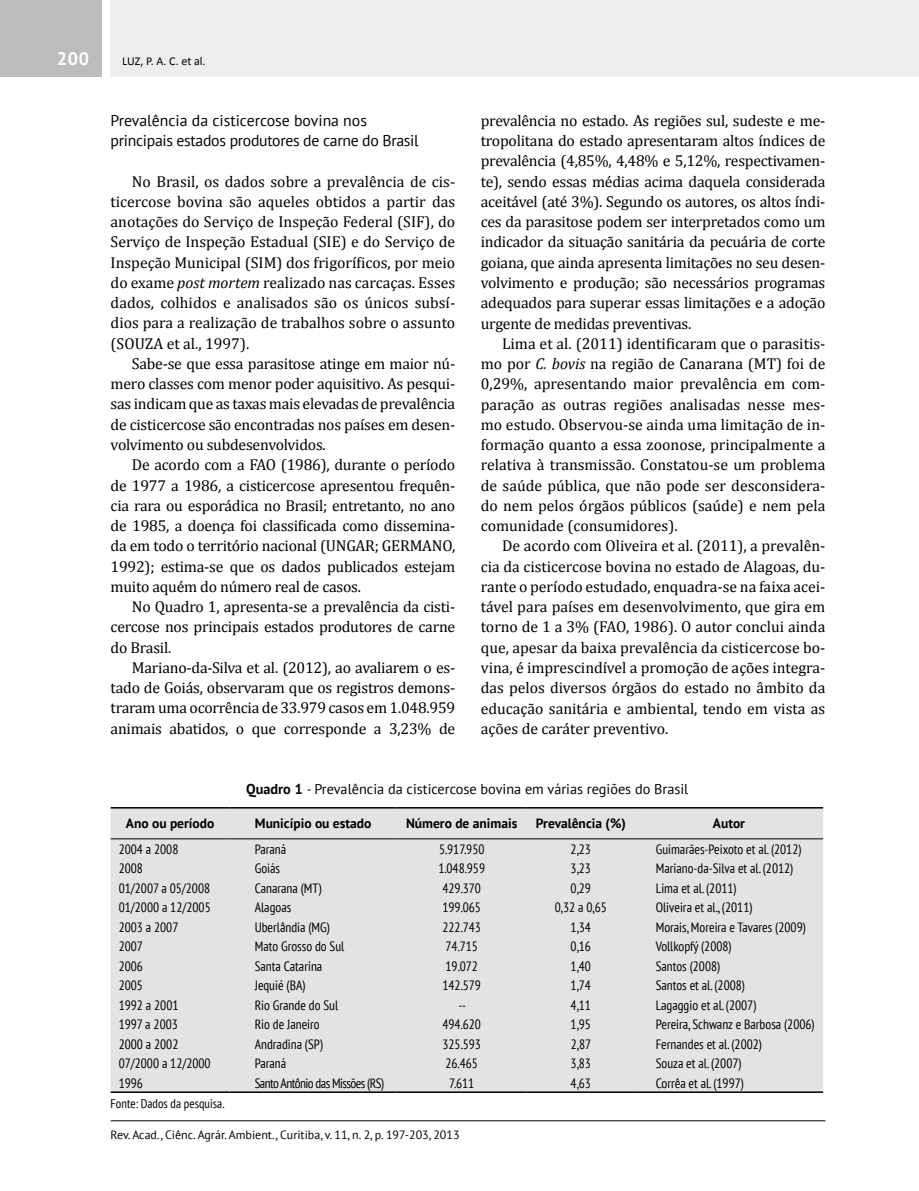
<style>
.page{position:relative;width:919px;height:1191px;background:#fff}
.page>*{position:absolute;margin:0;border:0;box-sizing:border-box;transform-origin:0 0}
.t1{font:700 18px "PT Sans";color:#fff}
.t2{font:15.75px/20.2px "Cambria";letter-spacing:-.015em;color:#000;text-align:justify}
.t3{font:15.75px/20.2px "PT Sans";letter-spacing:-.02em;color:#000}
.t4{font:14.25px "PT Sans";color:#000}
.t5{font:condensed 13.5px "PT Sans";color:#000}
.t6{font:700 13.5px "PT Sans";color:#000}
.t7{font:condensed 13.5px "PT Sans";letter-spacing:-.04em;color:#000}
.t8{font:condensed 12.75px "PT Sans";color:#000}
.t9{font:12px "PT Sans";color:#000}
.t10{font:12px "Calibri";color:#000}
.s1{font-style:italic}
.s2{font-weight:700}
</style>
<div class="page">
<div style="left:111px;top:0;width:807px;height:77px;background:#ededed"></div>
<div style="left:0;top:0;width:102px;height:77px;background:#bcbcbc"></div>
<hr style="left:111px;top:1120px;width:714px;height:1px;background:#000">
<div style="left:111px;top:808px;width:712px;height:284px;background:#e3e3e3"></div>
<hr style="left:111px;top:838px;width:118px;height:1px;background:#000">
<hr style="left:230px;top:838px;width:166px;height:1px;background:#000">
<hr style="left:396px;top:838px;width:130px;height:1px;background:#000">
<hr style="left:526px;top:838px;width:108px;height:1px;background:#000">
<hr style="left:634px;top:838px;width:189px;height:1px;background:#000">
<hr style="left:111px;top:807px;width:118px;height:1px;background:#000">
<hr style="left:230px;top:807px;width:166px;height:1px;background:#000">
<hr style="left:396px;top:807px;width:130px;height:1px;background:#000">
<hr style="left:526px;top:807px;width:108px;height:1px;background:#000">
<hr style="left:634px;top:807px;width:189px;height:1px;background:#000">
<hr style="left:111px;top:1091px;width:118px;height:2px;background:#000">
<hr style="left:230px;top:1091px;width:166px;height:2px;background:#000">
<hr style="left:396px;top:1091px;width:130px;height:2px;background:#000">
<hr style="left:526px;top:1091px;width:108px;height:2px;background:#000">
<hr style="left:634px;top:1091px;width:189px;height:2px;background:#000">
<p class="t1" style="left:57px;top:47px;width:34px">200</p>
<p class="t10" style="left:122px;top:53px;width:85px">LUZ, P. A. C. et al.</p>
<p class="t3" style="left:111px;top:110px;width:309px">Prevalência da cisticercose bovina nos principais estados produtores de carne do Brasil</p>
<p class="t2" style="left:111px;top:171px;width:346px;text-indent:21px">No Brasil, os dados sobre a prevalência de cis&shy;ticercose bovina são aqueles obtidos a partir das anotações do Serviço de Inspeção Federal (SIF), do Serviço de Inspeção Estadual (SIE) e do Serviço de Inspeção Municipal (SIM) dos frigoríficos, por meio do exame <span class="s1">post mortem</span> realizado nas carcaças. Esses dados, colhidos e analisados são os únicos subsí&shy;dios para a realização de trabalhos sobre o assunto (SOUZA et al., 1997).</p>
<p class="t2" style="left:111px;top:353px;width:346px;text-indent:21px">Sabe-se que essa parasitose atinge em maior nú&shy;mero classes com menor poder aquisitivo. As pesqui&shy;sas indicam que as taxas mais elevadas de prevalência de cisticercose são encontradas nos países em desen&shy;volvimento ou subdesenvolvidos.</p>
<p class="t2" style="left:111px;top:455px;width:346px;text-indent:21px">De acordo com a FAO (1986), durante o período de 1977 a 1986, a cisticercose apresentou frequên&shy;cia rara ou esporádica no Brasil; entretanto, no ano de 1985, a doença foi classificada como dissemina&shy;da em todo o território nacional (UNGAR; GERMANO, 1992); estima-se que os dados publicados estejam muito aquém do número real de casos.</p>
<p class="t2" style="left:111px;top:596px;width:346px;text-indent:21px">No Quadro 1, apresenta-se a prevalência da cisti&shy;cercose nos principais estados produtores de carne do Brasil.</p>
<p class="t2" style="left:111px;top:657px;width:346px;text-indent:21px">Mariano-da-Silva et al. (2012), ao avaliarem o es&shy;tado de Goiás, observaram que os registros demons&shy;traram uma ocorrência de 33.979 casos em 1.048.959 animais abatidos, o que corresponde a 3,23% de</p>
<p class="t2" style="left:480px;top:110px;width:346px">prevalência no estado. As regiões sul, sudeste e me&shy;tropolitana do estado apresentaram altos índices de prevalência (4,85%, 4,48% e 5,12%, respectivamen&shy;te), sendo essas médias acima daquela considerada aceitável (até 3%). Segundo os autores, os altos índi&shy;ces da parasitose podem ser interpretados como um indicador da situação sanitária da pecuária de corte goiana, que ainda apresenta limitações no seu desen&shy;volvimento e produção; são necessários programas adequados para superar essas limitações e a adoção urgente de medidas preventivas.</p>
<p class="t2" style="left:480px;top:333px;width:346px;text-indent:21px">Lima et al. (2011) identificaram que o parasitis&shy;mo por <span class="s1">C. bovis</span> na região de Canarana (MT) foi de 0,29%, apresentando maior prevalência em com&shy;paração as outras regiões analisadas nesse mes&shy;mo estudo. Observou-se ainda uma limitação de in&shy;formação quanto a essa zoonose, principalmente a relativa à transmissão. Constatou-se um problema de saúde pública, que não pode ser desconsidera&shy;do nem pelos órgãos públicos (saúde) e nem pela comunidade (consumidores).</p>
<p class="t2" style="left:480px;top:536px;width:346px;text-indent:21px">De acordo com Oliveira et al. (2011), a prevalên&shy;cia da cisticercose bovina no estado de Alagoas, du&shy;rante o período estudado, enquadra-se na faixa acei&shy;tável para países em desenvolvimento, que gira em torno de 1 a 3% (FAO, 1986). O autor conclui ainda que, apesar da baixa prevalência da cisticercose bo&shy;vina, é imprescindível a promoção de ações integra&shy;das pelos diversos órgãos do estado no âmbito da educação sanitária e ambiental, tendo em vista as ações de caráter preventivo.</p>
<p class="t4" style="left:246px;top:780px;width:443px"><span class="s2">Quadro 1</span> - Prevalência da cisticercose bovina em várias regiões do Brasil</p>
<p class="t6" style="left:126px;top:814px;width:90px">Ano ou período</p>
<p class="t6" style="left:255px;top:814px;width:118px">Município ou estado</p>
<p class="t6" style="left:406px;top:814px;width:113px">Número de animais</p>
<p class="t6" style="left:536px;top:814px;width:91px">Prevalência (%)</p>
<p class="t6" style="left:713px;top:814px;width:34px">Autor</p>
<p class="t5" style="left:119px;top:840px;width:61px">2004 a 2008</p>
<p class="t5" style="left:255px;top:840px;width:33px">Paraná</p>
<p class="t5" style="left:439px;top:840px;width:47px">5.917.950</p>
<p class="t5" style="left:570px;top:840px;width:22px">2,23</p>
<p class="t5" style="left:655px;top:840px;width:147px">Guimarães-Peixoto et al. (2012)</p>
<p class="t5" style="left:119px;top:859px;width:26px">2008</p>
<p class="t5" style="left:255px;top:859px;width:27px">Goiás</p>
<p class="t5" style="left:438px;top:859px;width:48px">1.048.959</p>
<p class="t5" style="left:570px;top:859px;width:22px">3,23</p>
<p class="t5" style="left:655px;top:859px;width:139px">Mariano-da-Silva et al. (2012)</p>
<p class="t5" style="left:119px;top:879px;width:93px">01/2007 a 05/2008</p>
<p class="t5" style="left:255px;top:879px;width:69px">Canarana (MT)</p>
<p class="t5" style="left:442px;top:879px;width:40px">429.370</p>
<p class="t5" style="left:570px;top:879px;width:22px">0,29</p>
<p class="t5" style="left:655px;top:879px;width:82px">Lima et al. (2011)</p>
<p class="t5" style="left:119px;top:898px;width:93px">01/2000 a 12/2005</p>
<p class="t5" style="left:255px;top:898px;width:38px">Alagoas</p>
<p class="t5" style="left:442px;top:898px;width:40px">199.065</p>
<p class="t5" style="left:555px;top:898px;width:53px">0,32 a 0,65</p>
<p class="t5" style="left:655px;top:898px;width:98px">Oliveira et al., (2011)</p>
<p class="t5" style="left:119px;top:918px;width:61px">2003 a 2007</p>
<p class="t5" style="left:255px;top:918px;width:77px">Uberlândia (MG)</p>
<p class="t5" style="left:442px;top:918px;width:40px">222.743</p>
<p class="t5" style="left:570px;top:918px;width:22px">1,34</p>
<p class="t5" style="left:655px;top:918px;width:152px">Morais, Moreira e Tavares (2009)</p>
<p class="t5" style="left:119px;top:937px;width:26px">2007</p>
<p class="t5" style="left:255px;top:937px;width:91px">Mato Grosso do Sul</p>
<p class="t5" style="left:445px;top:937px;width:34px">74.715</p>
<p class="t5" style="left:570px;top:937px;width:22px">0,16</p>
<p class="t5" style="left:655px;top:937px;width:78px">Vollkopfý (2008)</p>
<p class="t5" style="left:119px;top:957px;width:26px">2006</p>
<p class="t5" style="left:255px;top:957px;width:69px">Santa Catarina</p>
<p class="t5" style="left:445px;top:957px;width:34px">19.072</p>
<p class="t5" style="left:570px;top:957px;width:22px">1,40</p>
<p class="t5" style="left:655px;top:957px;width:66px">Santos (2008)</p>
<p class="t5" style="left:119px;top:976px;width:26px">2005</p>
<p class="t5" style="left:255px;top:976px;width:52px">Jequié (BA)</p>
<p class="t5" style="left:442px;top:976px;width:40px">142.579</p>
<p class="t5" style="left:570px;top:976px;width:22px">1,74</p>
<p class="t5" style="left:655px;top:976px;width:91px">Santos et al. (2008)</p>
<p class="t5" style="left:119px;top:996px;width:61px">1992 a 2001</p>
<p class="t5" style="left:255px;top:996px;width:85px">Rio Grande do Sul</p>
<p class="t5" style="left:458px;top:996px;width:9px">--</p>
<p class="t5" style="left:570px;top:996px;width:22px">4,11</p>
<p class="t5" style="left:655px;top:996px;width:102px">Lagaggio et al. (2007)</p>
<p class="t5" style="left:119px;top:1015px;width:61px">1997 a 2003</p>
<p class="t5" style="left:255px;top:1015px;width:67px">Rio de Janeiro</p>
<p class="t5" style="left:442px;top:1015px;width:40px">494.620</p>
<p class="t5" style="left:570px;top:1015px;width:22px">1,95</p>
<p class="t5" style="left:655px;top:1015px;width:160px">Pereira, Schwanz e Barbosa (2006)</p>
<p class="t5" style="left:119px;top:1035px;width:61px">2000 a 2002</p>
<p class="t5" style="left:255px;top:1035px;width:70px">Andradina (SP)</p>
<p class="t5" style="left:442px;top:1035px;width:40px">325.593</p>
<p class="t5" style="left:571px;top:1035px;width:22px">2,87</p>
<p class="t5" style="left:655px;top:1035px;width:108px">Fernandes et al. (2002)</p>
<p class="t5" style="left:119px;top:1054px;width:93px">07/2000 a 12/2000</p>
<p class="t5" style="left:255px;top:1054px;width:33px">Paraná</p>
<p class="t5" style="left:445px;top:1054px;width:34px">26.465</p>
<p class="t5" style="left:570px;top:1054px;width:22px">3,83</p>
<p class="t5" style="left:655px;top:1054px;width:87px">Souza et al. (2007)</p>
<p class="t5" style="left:119px;top:1074px;width:26px">1996</p>
<p class="t7" style="left:255px;top:1074px;width:131px">Santo Antônio das Missões (RS)</p>
<p class="t5" style="left:449px;top:1074px;width:27px">7.611</p>
<p class="t5" style="left:570px;top:1074px;width:22px">4,63</p>
<p class="t5" style="left:655px;top:1074px;width:90px">Corrêa et al. (1997)</p>
<p class="t8" style="left:111px;top:1095px;width:115px">Fonte: Dados da pesquisa.</p>
<p class="t9" style="left:111px;top:1126px;width:350px">Rev. Acad., Ciênc. Agrár. Ambient., Curitiba, v. 11, n. 2, p. 197-203, 2013</p>
</div>
